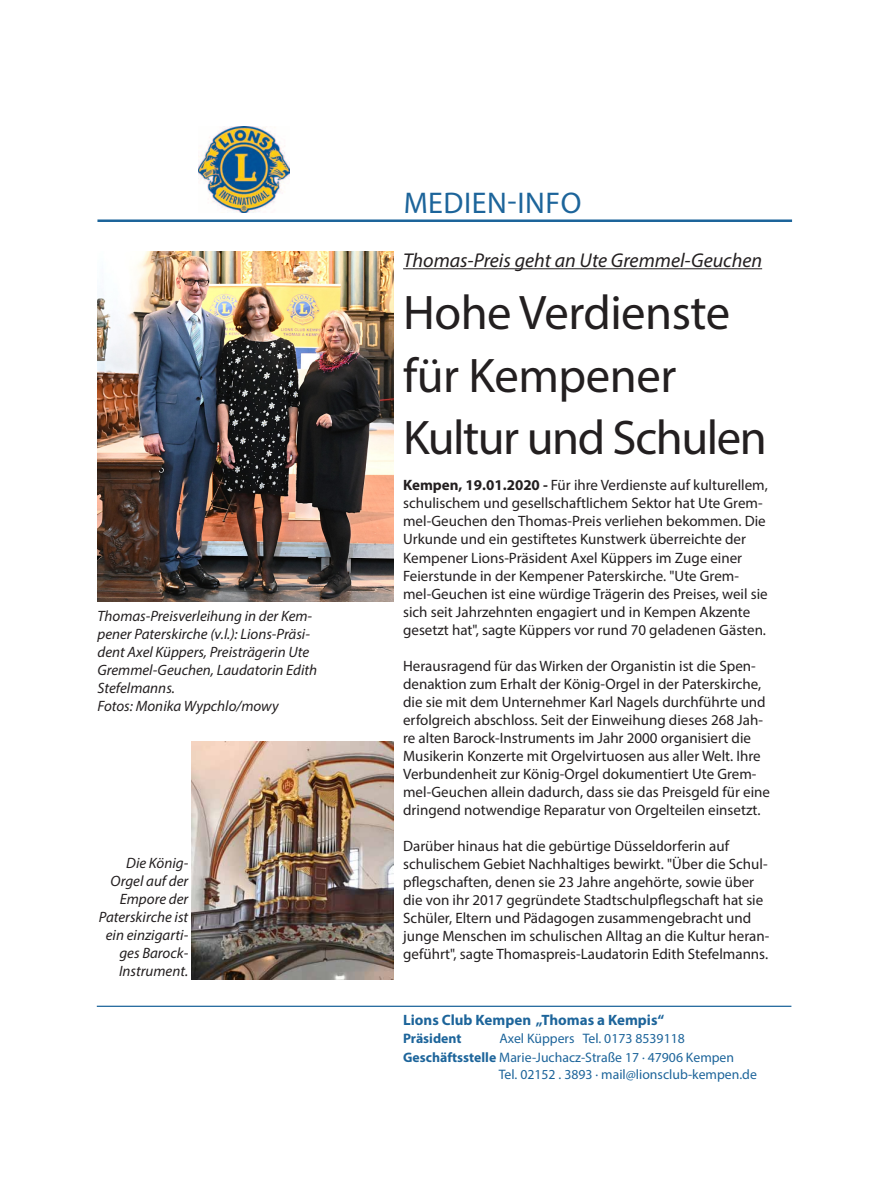
<style>
.page{position:relative;width:886px;height:1195px;background:#fff}
.page>*{position:absolute;margin:0;border:0;box-sizing:border-box;transform-origin:0 0}
.t1{font:48.75px/62.5px "Myriad Pro";letter-spacing:-.01em;color:#231f20}
.t2{font:30px "Myriad Pro";letter-spacing:.02em;color:#03538f}
.t3{font:italic 20px "Myriad Pro";color:#231f20}
.t4{font:15px/18px "Myriad Pro";color:#231f20}
.t5{font:italic 15px/18px "Myriad Pro";color:#231f20}
.t6{font:700 15px "Myriad Pro";color:#03538f}
.t7{font:13.75px/18.8px "Myriad Pro";color:#03538f}
.t8{font:700 13.75px "Myriad Pro";color:#03538f}
.s1{font-weight:700}
</style>
<div class="page">
<hr style="left:97px;top:219px;width:695px;height:3px;background:#03538f">
<hr style="left:97px;top:1005px;width:694px;height:1px;background:#03538f">
<hr style="left:403px;top:268px;width:359px;height:1px;background:#231f20">
<img style="left:198px;top:127px;width:91px;height:86px">
<img style="left:97px;top:252px;width:296px;height:349px">
<img style="left:192px;top:741px;width:201px;height:238px">
<p class="t5" style="left:97px;top:606px;width:221px">Thomas-Preisverleihung in der Kem&shy;pener Paterskirche (v.l.): Lions-Präsi&shy;dent Axel Küppers, Preisträgerin Ute Gremmel-Geuchen, Laudatorin Edith Stefelmanns.</p>
<p class="t5" style="left:97px;top:696px;width:183px">Fotos: Monika Wypchlo/mowy</p>
<p class="t5" style="left:99px;top:853px;width:91px;text-align:right">Die König-<br>Orgel auf der<br>Empore der<br>Paterskirche ist ein einzigarti&shy;ges Barock-<br>Instrument.</p>
<h2 class="t2" style="left:403px;top:184px;width:179px">MEDIEN-INFO</h2>
<p class="t3" style="left:403px;top:248px;width:360px">Thomas-Preis geht an Ute Gremmel-Geuchen</p>
<p class="t1" style="left:403px;top:281px;width:365px">Hohe Verdienste für Kempener<br>Kultur und Schulen</p>
<p class="t4" style="left:403px;top:476px;width:366px"><span class="s1">Kempen, 19.01.2020 -</span> Für ihre Verdienste auf kulturellem, schulischem und gesellschaftlichem Sektor hat Ute Grem&shy;mel-Geuchen den Thomas-Preis verliehen bekommen. Die Urkunde und ein gestiftetes Kunstwerk überreichte der Kempener Lions-Präsident Axel Küppers im Zuge einer Feierstunde in der Kempener Paterskirche. "Ute Grem&shy;mel-Geuchen ist eine würdige Trägerin des Preises, weil sie sich seit Jahrzehnten engagiert und in Kempen Akzente gesetzt hat", sagte Küppers vor rund 70 geladenen Gästen.</p>
<p class="t4" style="left:403px;top:656px;width:368px">Herausragend für das Wirken der Organistin ist die Spen&shy;denaktion zum Erhalt der König-Orgel in der Paterskirche, die sie mit dem Unternehmer Karl Nagels durchführte und erfolgreich abschloss. Seit der Einweihung dieses 268 Jah&shy;re alten Barock-Instruments im Jahr 2000 organisiert die Musikerin Konzerte mit Orgelvirtuosen aus aller Welt. Ihre Verbundenheit zur König-Orgel dokumentiert Ute Grem&shy;mel-Geuchen allein dadurch, dass sie das Preisgeld für eine dringend notwendige Reparatur von Orgelteilen einsetzt.</p>
<p class="t4" style="left:403px;top:836px;width:368px">Darüber hinaus hat die gebürtige Düsseldorferin auf schulischem Gebiet Nachhaltiges bewirkt. "Über die Schul&shy;pflegschaften, denen sie 23 Jahre angehörte, sowie über die von ihr 2017 gegründete Stadtschulpflegschaft hat sie Schüler, Eltern und Pädagogen zusammengebracht und junge Menschen im schulischen Alltag an die Kultur heran&shy;geführt", sagte Thomaspreis-Laudatorin Edith Stefelmanns.</p>
<p class="t6" style="left:403px;top:1009px;width:263px">Lions Club Kempen „Thomas a Kempis“</p>
<p class="t8" style="left:403px;top:1029px;width:60px">Präsident</p>
<p class="t7" style="left:403px;top:1028px;width:332px;text-indent:96px">Axel Küppers Tel. 0173 8539118<br><span class="s1">Geschäftsstelle</span> Marie-Juchacz-Straße 17 · 47906 Kempen</p>
<p class="t7" style="left:499px;top:1064px;width:260px">Tel. 02152 . 3893 · mail@lionsclub-kempen.de</p>
</div>
